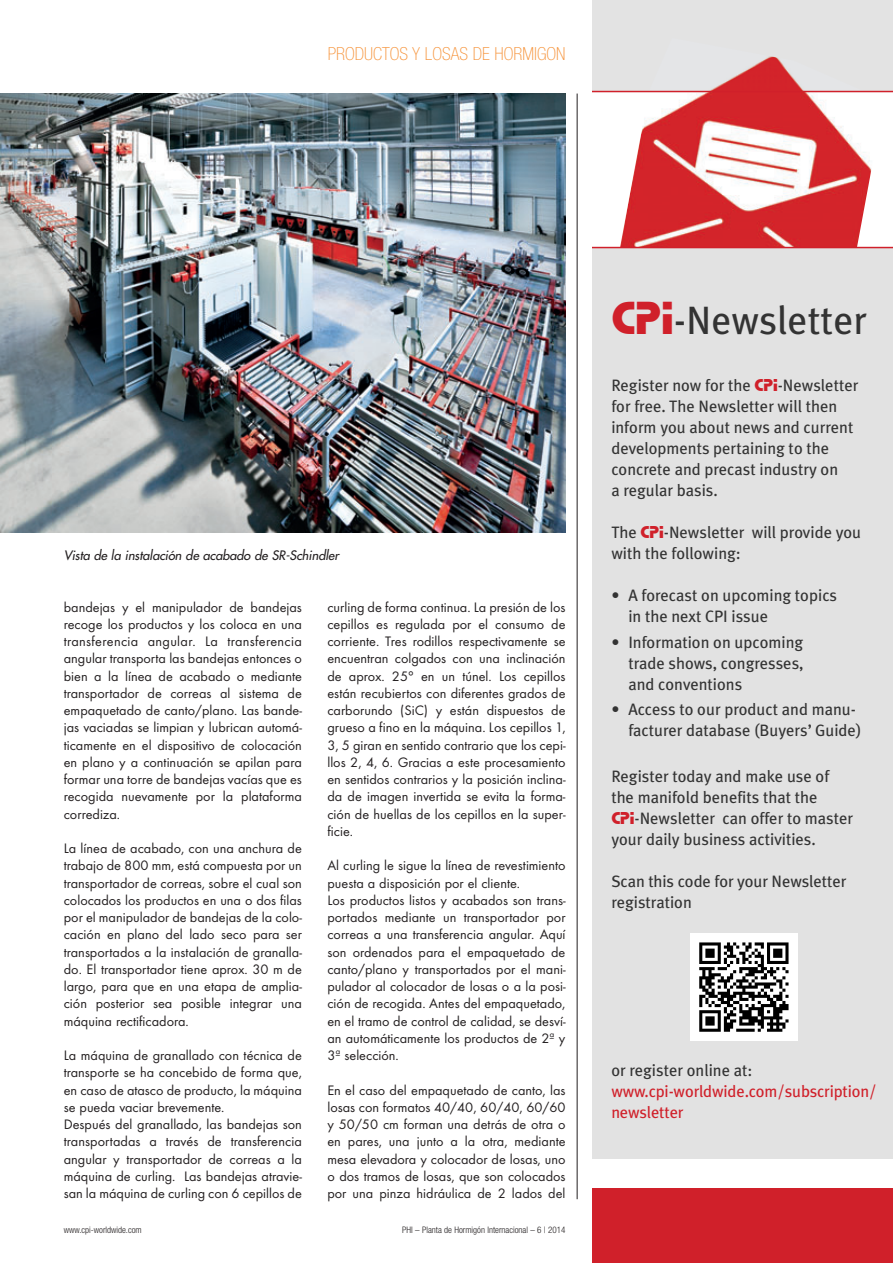
<style>
.page{position:relative;width:893px;height:1263px;background:#fff}
.page>*{position:absolute;margin:0;border:0;box-sizing:border-box;transform-origin:0 0}
.t1{font:39.6px "Meta Plus";color:#333}
.t2{font:100 condensed 18px "Helvetica Neue";color:#f69238}
.t3{font:16.5px/21px "Meta Plus";color:#333}
.t4{font:16.5px/21px "Meta Plus";letter-spacing:-.01em;color:#d0202a}
.t5{font:14.25px/17.2px "Futura T";color:#231f20;text-align:justify}
.t6{font:italic 12.75px "Futura";color:#231f20}
.t7{font:300 condensed 9px "Helvetica Neue";color:#231f20}
.s1{font-family:"Stop D";font-size:48.3px;color:#d0202a}
.s2{font-family:"Stop D";font-size:18px;color:#d0202a}
</style>
<div class="page">
<img style="left:1px;top:94px;width:565px;height:439px">
<hr style="left:577px;top:94px;width:1px;height:1105px;background:#231f20">
<div style="left:592px;top:0;width:301px;height:91px;background:#e3e3e3"></div>
<img style="left:619px;top:92px;width:265px;height:155px">
<img style="left:649px;top:56px;width:216px;height:35px">
<div style="left:592px;top:1188px;width:301px;height:75px;background:#d0202a"></div>
<div style="left:592px;top:248px;width:301px;height:910px;background:#e2e2e2"></div>
<hr style="left:592px;top:247px;width:301px;height:1px;background:#d0202a">
<hr style="left:592px;top:91px;width:301px;height:1px;background:#d0202a">
<div style="left:690px;top:933px;width:107px;height:107px;background:#fff"></div>
<svg style="left:699px;top:942px;width:89px;height:90px"></svg>
<p class="t2" style="left:328px;top:43px;width:239px">PRODUCTOS Y LOSAS DE HORMIGON</p>
<p class="t6" style="left:64px;top:547px;width:279px">Vista de la instalación de acabado de SR-Schindler</p>
<p class="t5" style="left:64px;top:598px;width:240px">bandejas y el manipulador de bandejas recoge los productos y los coloca en una transferencia angular. La transferencia angular transporta las bandejas entonces o bien a la línea de acabado o mediante transportador de correas al sistema de empaquetado de canto/plano. Las bande&shy;jas vaciadas se limpian y lubrican automá&shy;ticamente en el dispositivo de colocación en plano y a continuación se apilan para formar una torre de bandejas vacías que es recogida nuevamente por la plataforma corrediza.</p>
<p class="t5" style="left:64px;top:840px;width:240px">La línea de acabado, con una anchura de trabajo de 800 mm, está compuesta por un transportador de correas, sobre el cual son colocados los productos en una o dos filas por el manipulador de bandejas de la colo&shy;cación en plano del lado seco para ser transportados a la instalación de granalla&shy;do. El transportador tiene aprox. 30 m de largo, para que en una etapa de amplia&shy;ción posterior sea posible integrar una máquina rectificadora.</p>
<p class="t5" style="left:64px;top:1047px;width:240px;text-align:left">La máquina de granallado con técnica de transporte se ha concebido de forma que, en caso de atasco de producto, la máquina se pueda vaciar brevemente.<br>Después del granallado, las bandejas son transportadas a través de transferencia angular y transportador de correas a la máquina de curling. Las bandejas atravie&shy;san la máquina de curling con 6 cepillos de</p>
<p class="t5" style="left:327px;top:598px;width:240px">curling de forma continua. La presión de los cepillos es regulada por el consumo de corriente. Tres rodillos respectivamente se encuentran colgados con una inclinación de aprox. 25° en un túnel. Los cepillos están recubiertos con diferentes grados de carborundo (SiC) y están dispuestos de grueso a fino en la máquina. Los cepillos 1, 3, 5 giran en sentido contrario que los cepi&shy;llos 2, 4, 6. Gracias a este procesamiento en sentidos contrarios y la posición inclina&shy;da de imagen invertida se evita la forma&shy;ción de huellas de los cepillos en la super&shy;ficie.</p>
<p class="t5" style="left:327px;top:857px;width:240px;text-align:left">Al curling le sigue la línea de revestimiento puesta a disposición por el cliente.<br>Los productos listos y acabados son trans&shy;portados mediante un transportador por correas a una transferencia angular. Aquí son ordenados para el empaquetado de canto/plano y transportados por el mani&shy;pulador al colocador de losas o a la posi&shy;ción de recogida. Antes del empaquetado, en el tramo de control de calidad, se desví&shy;an automáticamente los productos de 2ª y 3ª selección.</p>
<p class="t5" style="left:327px;top:1081px;width:240px">En el caso del empaquetado de canto, las losas con formatos 40/40, 60/40, 60/60 y 50/50 cm forman una detrás de otra o en pares, una junto a la otra, mediante mesa elevadora y colocador de losas, uno o dos tramos de losas, que son colocados por una pinza hidráulica de 2 lados del</p>
<p class="t7" style="left:64px;top:1224px;width:79px">www.cpi-worldwide.com</p>
<p class="t7" style="left:402px;top:1224px;width:165px">PHI – Planta de Hormigón Internacional – 6 | 2014</p>
<h1 class="t1" style="left:611px;top:297px;width:257px"><span class="s1">CPI</span>-Newsletter</h1>
<p class="t3" style="left:611px;top:375px;width:249px">Register now for the <span class="s2">CPI</span>-Newsletter for free. The Newsletter will then inform you about news and current developments pertaining to the concrete and precast industry on<br>a regular basis.</p>
<p class="t3" style="left:611px;top:522px;width:251px">The <span class="s2">CPI</span>-Newsletter will provide you with the following:</p>
<p class="t3" style="left:628px;top:585px;width:210px;text-indent:-17px">• A forecast on upcoming topics in the next CPI issue</p>
<p class="t3" style="left:628px;top:631px;width:177px;text-align:justify;text-indent:-17px">• Information on upcoming trade shows, congresses, and conventions</p>
<p class="t3" style="left:628px;top:698px;width:235px;text-indent:-17px">• Access to our product and manu&shy;facturer database (Buyers’ Guide)</p>
<p class="t3" style="left:611px;top:766px;width:243px">Register today and make use of the manifold benefits that the<br><span class="s2">CPI</span>-Newsletter can offer to master your daily business activities.</p>
<p class="t3" style="left:611px;top:871px;width:236px">Scan this code for your Newsletter registration</p>
<p class="t3" style="left:611px;top:1060px;width:143px">or register online at:</p>
<p class="t4" style="left:611px;top:1081px;width:267px">www.cpi-worldwide.com/subscription/ newsletter</p>
</div>
